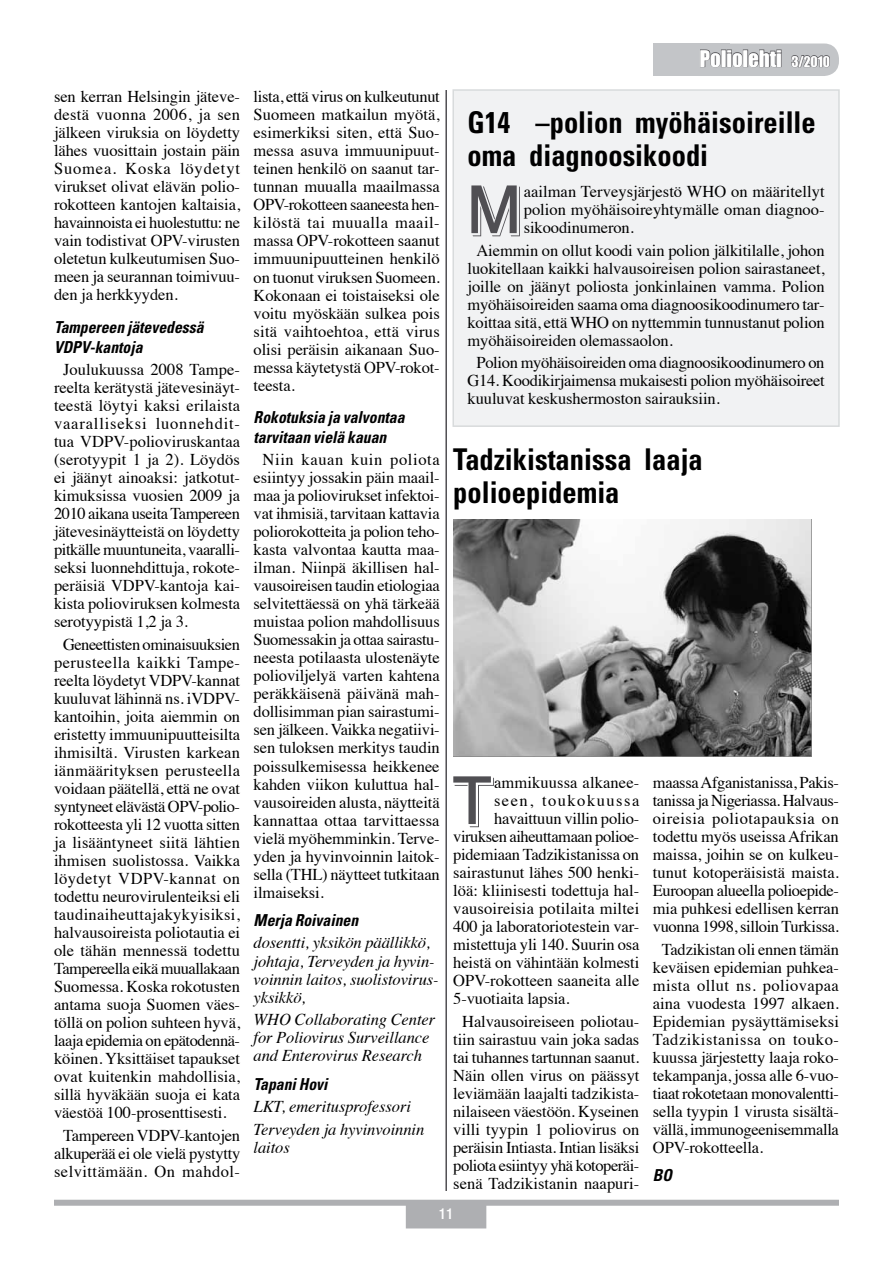
<style>
.page{position:relative;width:893px;height:1263px;background:#fff}
.page>*{position:absolute;margin:0;border:0;box-sizing:border-box;transform-origin:0 0}
.t1{font:67.5px "AG Old Face Shaded";color:#504f53}
.t2{font:700 condensed 30px/33px "Univers";color:#000;scale:.95 1}
.t3{font:21px "Impact";letter-spacing:-.005em;color:#fff}
.t4{font:16.5px/18px "Times";letter-spacing:-.005em;color:#000;text-align:justify}
.t5{font:italic 16.5px/18px "Times";letter-spacing:-.005em;color:#000}
.t6{font:italic 700 condensed 16.5px/19.5px "Univers";color:#000;scale:.95 1}
.t7{font:16.5px "Times";letter-spacing:-.025em;color:#000}
.t8{font:16.5px "Times";letter-spacing:.09em;color:#000}
.t9{font:500 condensed 15px "Helvetica Neue";color:#fff}
.s1{font-size:13.5px}
</style>
<div class="page">
<div style="left:54px;top:1200px;width:785px;height:6px;background:#aeafb2"></div>
<div style="left:406px;top:1204px;width:80px;height:24px;background:#aeafb2"></div>
<div style="left:653px;top:44px;width:76px;height:32px;background:#c3c5c8"></div>
<div style="left:684px;top:43px;width:155px;height:33px;background:#c3c5c8;border-radius:15px"></div>
<svg style="left:700px;top:49px;width:21px;height:19px"></svg>
<div style="left:721px;top:50px;width:5px;height:17px;border:1px solid #504f53"></div>
<svg style="left:727px;top:49px;width:54px;height:19px"></svg>
<div style="left:776px;top:53px;width:5px;height:14px;border:1px solid #504f53"></div>
<svg style="left:791px;top:55px;width:39px;height:13px"></svg>
<div style="left:453px;top:90px;width:386px;height:336px;background:#f1f2f3"></div>
<div style="left:452px;top:89px;width:388px;height:338px;border:2px solid #d8dbdc"></div>
<img style="left:453px;top:520px;width:358px;height:237px">
<hr style="left:445px;top:90px;width:2px;height:1101px;background:#504f53">
<p class="t4" style="left:54px;top:86px;width:188px">sen kerran Helsingin jäteve&shy;destä vuonna 2006, ja sen jälkeen viruksia on löydetty lähes vuosittain jostain päin Suomea. Koska löydetyt virukset olivat elävän polio&shy;rokotteen kantojen kaltaisia, havainnoista ei huolestuttu: ne vain todistivat OPV-virusten oletetun kulkeutumisen Suo&shy;meen ja seurannan toimivuu&shy;den ja herkkyyden.</p>
<p class="t6" style="left:54px;top:318px;width:159px">Tampereen jätevedessä<br>VDPV-kantoja</p>
<p class="t4" style="left:54px;top:359px;width:188px;text-indent:9px">Joulukuussa 2008 Tampe&shy;reelta kerätystä jätevesinäyt&shy;teestä löytyi kaksi erilaista vaaralliseksi luonnehdit&shy;tua VDPV-polioviruskantaa (serotyypit 1 ja 2). Löydös ei jäänyt ainoaksi: jatkotut&shy;kimuksissa vuosien 2009 ja 2010 aikana useita Tampereen jätevesinäytteistä on löydetty pitkälle muuntuneita, vaaralli&shy;seksi luonnehdittuja, rokote&shy;peräisiä VDPV-kantoja kai&shy;kista polioviruksen kolmesta serotyypistä 1,2 ja 3.</p>
<p class="t4" style="left:54px;top:634px;width:188px;text-indent:9px">Geneettisten ominaisuuksien perusteella kaikki Tampe&shy;reelta löydetyt VDPV-kannat kuuluvat lähinnä ns. iVDPV&shy;kantoihin, joita aiemmin on eristetty immuunipuutteisilta ihmisiltä. Virusten karkean iänmäärityksen perusteella voidaan päätellä, että ne ovat syntyneet elävästä OPV-polio&shy;rokotteesta yli 12 vuotta sitten ja lisääntyneet siitä lähtien ihmisen suolistossa. Vaikka löydetyt VDPV-kannat on todettu neurovirulenteiksi eli taudinaiheuttajakykyisiksi, halvausoireista poliotautia ei ole tähän mennessä todettu Tampereella eikä muuallakaan Suomessa. Koska rokotusten antama suoja Suomen väes&shy;töllä on polion suhteen hyvä, laaja epidemia on epätodennä&shy;köinen. Yksittäiset tapaukset ovat kuitenkin mahdollisia, sillä hyväkään suoja ei kata väestöä 100-prosenttisesti.</p>
<p class="t4" style="left:54px;top:1124px;width:188px;text-align:center">Tampereen VDPV-kantojen alkuperää ei ole vielä pystytty selvittämään. On mahdol-</p>
<p class="t4" style="left:254px;top:86px;width:188px">lista, että virus on kulkeutunut Suomeen matkailun myötä, esimerkiksi siten, että Suo&shy;messa asuva immuunipuut&shy;teinen henkilö on saanut tar&shy;tunnan muualla maailmassa OPV-rokotteen saaneesta hen&shy;kilöstä tai muualla maail&shy;massa OPV-rokotteen saanut immuunipuutteinen henkilö on tuonut viruksen Suomeen.<br>Kokonaan ei toistaiseksi ole voitu myöskään sulkea pois sitä vaihtoehtoa, että virus olisi peräisin aikanaan Suo&shy;messa käytetystä OPV-rokot&shy;teesta.</p>
<p class="t6" style="left:254px;top:408px;width:160px">Rokotuksia ja valvontaa tarvitaan vielä kauan</p>
<p class="t4" style="left:254px;top:449px;width:188px;text-indent:9px">Niin kauan kuin poliota esiintyy jossakin päin maail&shy;maa ja poliovirukset infektoi&shy;vat ihmisiä, tarvitaan kattavia poliorokotteita ja polion teho&shy;kasta valvontaa kautta maa&shy;ilman. Niinpä äkillisen hal&shy;vausoireisen taudin etiologiaa selvitettäessä on yhä tärkeää muistaa polion mahdollisuus Suomessakin ja ottaa sairastu&shy;neesta potilaasta ulostenäyte polioviljelyä varten kahtena peräkkäisenä päivänä mah&shy;dollisimman pian sairastumi&shy;sen jälkeen. Vaikka negatiivi&shy;sen tuloksen merkitys taudin poissulkemisessa heikkenee kahden viikon kuluttua hal&shy;vausoireiden alusta, näytteitä kannattaa ottaa tarvittaessa vielä myöhemminkin. Terve&shy;yden ja hyvinvoinnin laitok&shy;sella (THL) näytteet tutkitaan ilmaiseksi.</p>
<p class="t6" style="left:254px;top:910px;width:112px">Merja Roivainen</p>
<p class="t5" style="left:254px;top:933px;width:187px">dosentti, yksikön päällikkö, johtaja, Terveyden ja hyvin&shy;voinnin laitos, suolistovirus&shy;yksikkö,</p>
<p class="t5" style="left:254px;top:1009px;width:183px">WHO Collaborating Center for Poliovirus Surveillance and Enterovirus Research</p>
<p class="t6" style="left:254px;top:1074px;width:79px">Tapani Hovi</p>
<p class="t5" style="left:254px;top:1094px;width:172px;line-height:22.5px">LKT, emeritusprofessori<br>Terveyden ja hyvinvoinnin</p>
<p class="t5" style="left:254px;top:1137px;width:38px">laitos</p>
<p class="t3" style="left:700px;top:42px;width:132px">Poliolehti <span class="s1">3/2010</span></p>
<h2 class="t2" style="left:467px;top:105px;width:368px">G14 –polion myöhäisoireille oma diagnoosikoodi</h2>
<h1 class="t1" style="left:467px;top:167px;width:58px">M</h1>
<p class="t4" style="left:524px;top:181px;width:302px">aailman Terveysjärjestö WHO on määritellyt polion myöhäisoireyhtymälle oman diagnoo&shy;sikoodinumeron.</p>
<p class="t4" style="left:467px;top:240px;width:359px;text-indent:9px">Aiemmin on ollut koodi vain polion jälkitilalle, johon luokitellaan kaikki halvausoireisen polion sairastaneet, joille on jäänyt poliosta jonkinlainen vamma. Polion myöhäisoireiden saama oma diagnoosikoodinumero tar&shy;koittaa sitä, että WHO on nyttemmin tunnustanut polion myöhäisoireiden olemassaolon.</p>
<p class="t4" style="left:467px;top:352px;width:359px;text-indent:9px">Polion myöhäisoireiden oma diagnoosikoodinumero on G14. Koodikirjaimensa mukaisesti polion myöhäisoireet kuuluvat keskushermoston sairauksiin.</p>
<h2 class="t2" style="left:453px;top:443px;width:264px">Tadzikistanissa laaja polioepidemia</h2>
<h1 class="t1" style="left:453px;top:758px;width:42px">T</h1>
<p class="t4" style="left:494px;top:772px;width:147px">ammikuussa alkanee-</p>
<p class="t8" style="left:494px;top:785px;width:147px">seen, toukokuussa</p>
<p class="t4" style="left:494px;top:808px;width:147px">havaittuun villin polio-</p>
<p class="t7" style="left:453px;top:821px;width:188px">viruksen aiheuttamaan polioe-</p>
<p class="t4" style="left:453px;top:844px;width:187px">pidemiaan Tadzikistanissa on</p>
<p class="t4" style="left:453px;top:862px;width:188px">sairastunut lähes 500 henki-</p>
<p class="t4" style="left:453px;top:880px;width:188px">löä: kliinisesti todettuja hal-</p>
<p class="t4" style="left:453px;top:898px;width:188px">vausoireisia potilaita miltei</p>
<p class="t4" style="left:453px;top:916px;width:188px">400 ja laboratoriotestein var-</p>
<p class="t4" style="left:453px;top:934px;width:188px">mistettuja yli 140. Suurin osa</p>
<p class="t4" style="left:453px;top:952px;width:188px">heistä on vähintään kolmesti</p>
<p class="t4" style="left:453px;top:970px;width:188px">OPV-rokotteen saaneita alle</p>
<p class="t4" style="left:453px;top:988px;width:118px">5-vuotiaita lapsia.</p>
<p class="t4" style="left:453px;top:1010px;width:188px;text-align:center">Halvausoireiseen poliotau&shy;tiin sairastuu vain joka sadas tai tuhannes tartunnan saanut.<br>Näin ollen virus on päässyt leviämään laajalti tadzikista&shy;nilaiseen väestöön. Kyseinen villi tyypin 1 poliovirus on peräisin Intiasta. Intian lisäksi poliota esiintyy yhä kotoperäi&shy;senä Tadzikistanin naapuri-</p>
<p class="t4" style="left:653px;top:772px;width:188px">maassa Afganistanissa, Pakis&shy;tanissa ja Nigeriassa. Halvaus&shy;oireisia poliotapauksia on todettu myös useissa Afrikan maissa, joihin se on kulkeu&shy;tunut kotoperäisistä maista.<br>Euroopan alueella polioepide&shy;mia puhkesi edellisen kerran vuonna 1998, silloin Turkissa.</p>
<p class="t4" style="left:653px;top:939px;width:188px;text-indent:9px">Tadzikistan oli ennen tämän keväisen epidemian puhkea&shy;mista ollut ns. poliovapaa aina vuodesta 1997 alkaen.<br>Epidemian pysäyttämiseksi Tadzikistanissa on touko&shy;kuussa järjestetty laaja roko&shy;tekampanja, jossa alle 6-vuo&shy;tiaat rokotetaan monovalentti&shy;sella tyypin 1 virusta sisältä&shy;vällä, immunogeenisemmalla OPV-rokotteella.</p>
<p class="t6" style="left:653px;top:1165px;width:22px">BO</p>
<p class="t9" style="left:439px;top:1205px;width:16px">11</p>
</div>
